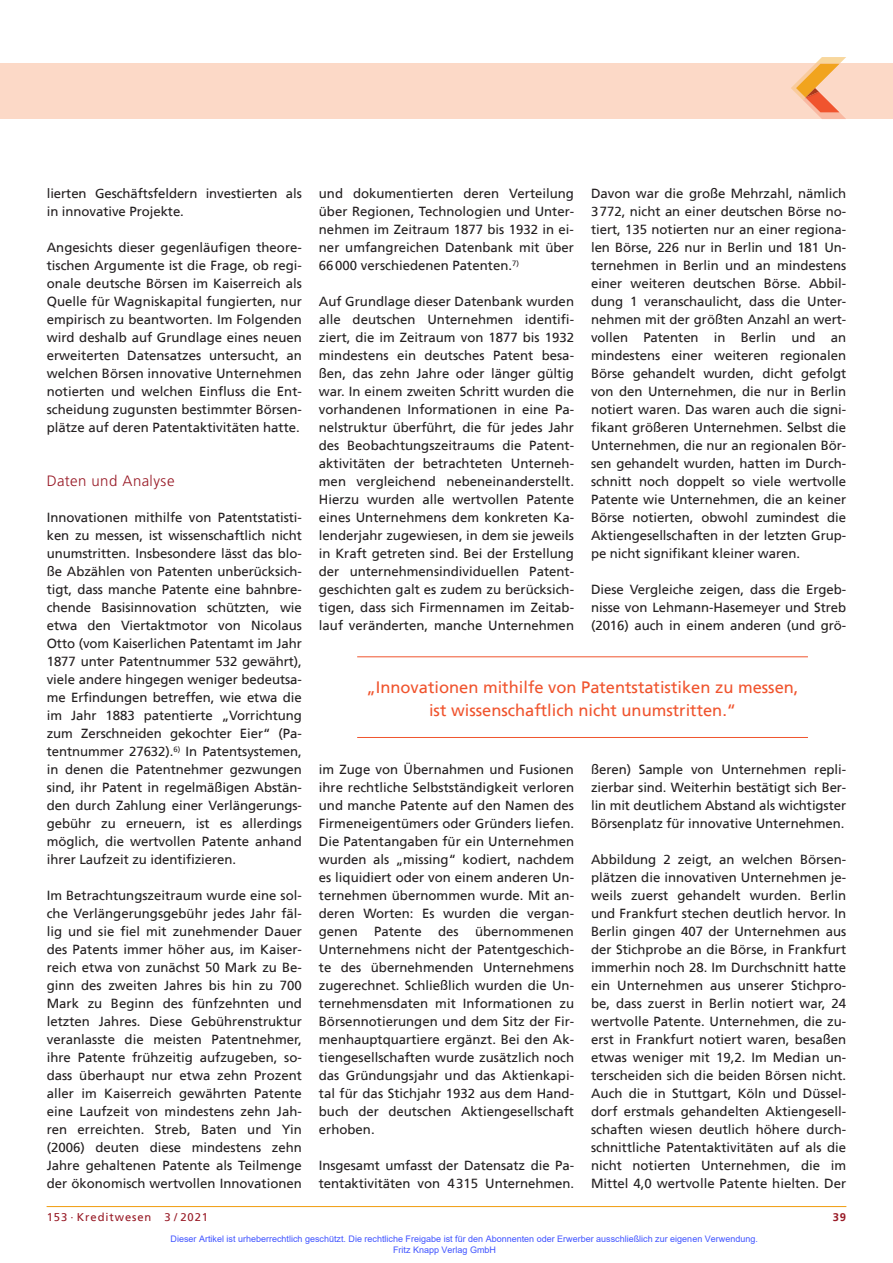
<style>
.page{position:relative;width:893px;height:1263px;background:#fff}
.page>*{position:absolute;margin:0;border:0;box-sizing:border-box;transform-origin:0 0}
.t1{font:16.5px/22.5px "Frutiger";color:#f0542e;text-align:center}
.t2{font:300 15px "Frutiger";letter-spacing:.025em;color:#981a26}
.t3{font:13.2px/18px "Frutiger";letter-spacing:-.005em;color:#231f20;text-align:justify}
.t4{font:11.25px "Frutiger";letter-spacing:.08em;color:#981a26}
.t5{font:700 11.25px "Frutiger";color:#981a26}
.t6{font:9px/10.8px "Arial";color:#4054ff}
</style>
<div class="page">
<hr style="left:47px;top:1206px;width:799px;height:1px;background:#f1a31e">
<div style="left:0;top:64px;width:893px;height:55px;background:#fcd9c7"></div>
<svg style="left:791px;top:57px;width:55px;height:62px"></svg>
<hr style="left:357px;top:656px;width:451px;height:1px;background:#f0542e">
<hr style="left:357px;top:737px;width:451px;height:1px;background:#f0542e">
<p class="t3" style="left:47px;top:185px;width:257px">lierten Geschäftsfeldern investierten als in innovative Projekte.</p>
<p class="t3" style="left:47px;top:239px;width:257px">Angesichts dieser gegenläufigen theore&shy;tischen Argumente ist die Frage, ob regi&shy;onale deutsche Börsen im Kaiserreich als Quelle für Wagniskapital fungierten, nur empirisch zu beantworten. Im Folgenden wird deshalb auf Grundlage eines neuen erweiterten Datensatzes untersucht, an welchen Börsen innovative Unternehmen notierten und welchen Einfluss die Ent&shy;scheidung zugunsten bestimmter Börsen&shy;plätze auf deren Patentaktivitäten hatte.</p>
<p class="t2" style="left:47px;top:472px;width:129px">Daten und Analyse</p>
<p class="t3" style="left:47px;top:509px;width:257px">Innovationen mithilfe von Patentstatisti&shy;ken zu messen, ist wissenschaftlich nicht unumstritten. Insbesondere lässt das blo&shy;ße Abzählen von Patenten unberücksich&shy;tigt, dass manche Patente eine bahnbre&shy;chende Basisinnovation schützten, wie etwa den Viertaktmotor von Nicolaus Otto (vom Kaiserlichen Patentamt im Jahr 1877 unter Patentnummer 532 gewährt), viele andere hingegen weniger bedeutsa&shy;me Erfindungen betreffen, wie etwa die im Jahr 1883 patentierte „Vorrichtung zum Zerschneiden gekochter Eier“ (Pa&shy;tentnummer 27632).<sup>6)</sup> In Patentsystemen, in denen die Patentnehmer gezwungen sind, ihr Patent in regelmäßigen Abstän&shy;den durch Zahlung einer Verlängerungs&shy;gebühr zu erneuern, ist es allerdings möglich, die wertvollen Patente anhand ihrer Laufzeit zu identifizieren.</p>
<p class="t3" style="left:47px;top:887px;width:257px">Im Betrachtungszeitraum wurde eine sol&shy;che Verlängerungsgebühr jedes Jahr fäl&shy;lig und sie fiel mit zunehmender Dauer des Patents immer höher aus, im Kaiser&shy;reich etwa von zunächst 50 Mark zu Be&shy;ginn des zweiten Jahres bis hin zu 700<br>Mark zu Beginn des fünfzehnten und letzten Jahres. Diese Gebührenstruktur veranlasste die meisten Patentnehmer, ihre Patente frühzeitig aufzugeben, so&shy;dass überhaupt nur etwa zehn Prozent aller im Kaiserreich gewährten Patente eine Laufzeit von mindestens zehn Jah&shy;ren erreichten. Streb, Baten und Yin (2006) deuten diese mindestens zehn Jahre gehaltenen Patente als Teilmenge der ökonomisch wertvollen Innovationen</p>
<p class="t3" style="left:319px;top:185px;width:257px">und dokumentierten deren Verteilung über Regionen, Technologien und Unter&shy;nehmen im Zeitraum 1877 bis 1932 in ei&shy;ner umfangreichen Datenbank mit über 66000 verschiedenen Patenten.<sup>7)</sup></p>
<p class="t3" style="left:319px;top:293px;width:257px">Auf Grundlage dieser Datenbank wurden alle deutschen Unternehmen identifi&shy;ziert, die im Zeitraum von 1877 bis 1932 mindestens ein deutsches Patent besa&shy;ßen, das zehn Jahre oder länger gültig war. In einem zweiten Schritt wurden die vorhandenen Informationen in eine Pa&shy;nelstruktur überführt, die für jedes Jahr des Beobachtungszeitraums die Patent&shy;aktivitäten der betrachteten Unterneh&shy;men vergleichend nebeneinanderstellt.<br>Hierzu wurden alle wertvollen Patente eines Unternehmens dem konkreten Ka&shy;lenderjahr zugewiesen, in dem sie jeweils in Kraft getreten sind. Bei der Erstellung der unternehmensindividuellen Patent&shy;geschichten galt es zudem zu berücksich&shy;tigen, dass sich Firmennamen im Zeitab&shy;lauf veränderten, manche Unternehmen</p>
<p class="t3" style="left:591px;top:185px;width:257px">Davon war die große Mehrzahl, nämlich 3772, nicht an einer deutschen Börse no&shy;tiert, 135 notierten nur an einer regiona&shy;len Börse, 226 nur in Berlin und 181 Un&shy;ternehmen in Berlin und an mindestens einer weiteren deutschen Börse. Abbil&shy;dung 1 veranschaulicht, dass die Unter&shy;nehmen mit der größten Anzahl an wert&shy;vollen Patenten in Berlin und an mindestens einer weiteren regionalen Börse gehandelt wurden, dicht gefolgt von den Unternehmen, die nur in Berlin notiert waren. Das waren auch die signi&shy;fikant größeren Unternehmen. Selbst die Unternehmen, die nur an regionalen Bör&shy;sen gehandelt wurden, hatten im Durch&shy;schnitt noch doppelt so viele wertvolle Patente wie Unternehmen, die an keiner Börse notierten, obwohl zumindest die Aktiengesellschaften in der letzten Grup&shy;pe nicht signifikant kleiner waren.</p>
<p class="t3" style="left:591px;top:581px;width:257px">Diese Vergleiche zeigen, dass die Ergeb&shy;nisse von Lehmann-Hasemeyer und Streb (2016) auch in einem anderen (und grö-</p>
<p class="t1" style="left:367px;top:677px;width:433px">„Innovationen mithilfe von Patentstatistiken zu messen, ist wissenschaftlich nicht unumstritten.“</p>
<p class="t3" style="left:319px;top:761px;width:257px">im Zuge von Übernahmen und Fusionen ihre rechtliche Selbstständigkeit verloren und manche Patente auf den Namen des Firmeneigentümers oder Gründers liefen.<br>Die Patentangaben für ein Unternehmen wurden als „missing“ kodiert, nachdem es liquidiert oder von einem anderen Un&shy;ternehmen übernommen wurde. Mit an&shy;deren Worten: Es wurden die vergan&shy;genen Patente des übernommenen Unternehmens nicht der Patentgeschich&shy;te des übernehmenden Unternehmens zugerechnet. Schließlich wurden die Un&shy;ternehmensdaten mit Informationen zu Börsennotierungen und dem Sitz der Fir&shy;menhauptquartiere ergänzt. Bei den Ak&shy;tiengesellschaften wurde zusätzlich noch das Gründungsjahr und das Aktienkapi&shy;tal für das Stichjahr 1932 aus dem Hand&shy;buch der deutschen Aktiengesellschaft erhoben.</p>
<p class="t3" style="left:319px;top:1157px;width:257px">Insgesamt umfasst der Datensatz die Pa&shy;tentaktivitäten von 4315 Unternehmen.</p>
<p class="t3" style="left:591px;top:761px;width:257px">ßeren) Sample von Unternehmen repli&shy;zierbar sind. Weiterhin bestätigt sich Ber&shy;lin mit deutlichem Abstand als wichtigster Börsenplatz für innovative Unternehmen.</p>
<p class="t3" style="left:591px;top:851px;width:257px">Abbildung 2 zeigt, an welchen Börsen&shy;plätzen die innovativen Unternehmen je&shy;weils zuerst gehandelt wurden. Berlin und Frankfurt stechen deutlich hervor. In Berlin gingen 407 der Unternehmen aus der Stichprobe an die Börse, in Frankfurt immerhin noch 28. Im Durchschnitt hatte ein Unternehmen aus unserer Stichpro&shy;be, dass zuerst in Berlin notiert war, 24 wertvolle Patente. Unternehmen, die zu&shy;erst in Frankfurt notiert waren, besaßen etwas weniger mit 19,2. Im Median un&shy;terscheiden sich die beiden Börsen nicht.<br>Auch die in Stuttgart, Köln und Düssel&shy;dorf erstmals gehandelten Aktiengesell&shy;schaften wiesen deutlich höhere durch&shy;schnittliche Patentaktivitäten auf als die nicht notierten Unternehmen, die im Mittel 4,0 wertvolle Patente hielten. Der</p>
<p class="t4" style="left:47px;top:1211px;width:163px">153 · Kreditwesen 3 / 2021</p>
<p class="t5" style="left:833px;top:1211px;width:15px">39</p>
<p class="t6" style="left:393px;top:1233px;width:366px;text-indent:-223px">Dieser Artikel ist urheberrechtlich geschützt. Die rechtliche Freigabe ist für den Abonnenten oder Erwerber ausschließlich zur eigenen Verwendung.<br>Fritz Knapp Verlag GmbH</p>
</div>
